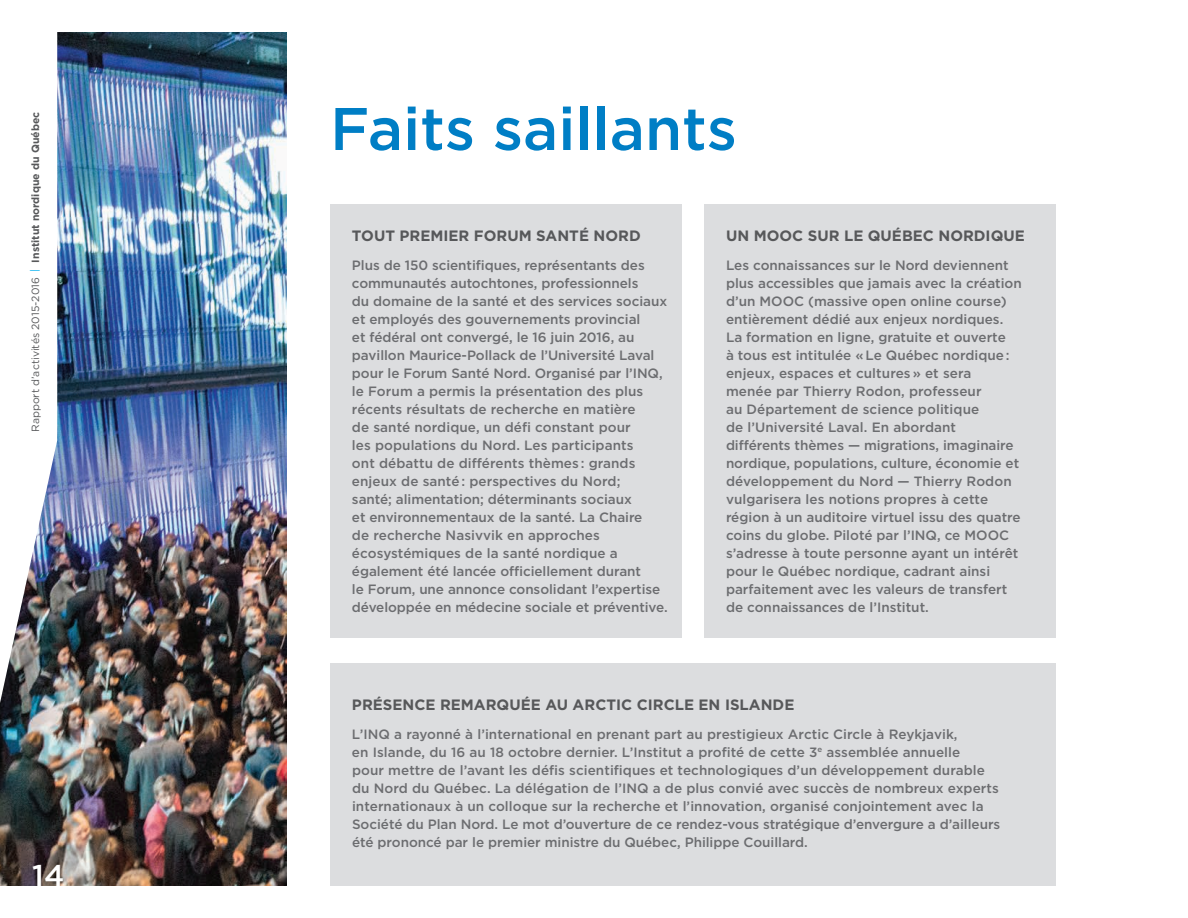
<style>
.page{position:relative;width:1188px;height:918px;background:#fff}
.page>*{position:absolute;margin:0;border:0;box-sizing:border-box;transform-origin:0 0}
.t1{font:500 60px "Gotham";color:#007ec5}
.t2{font:500 30px "Gotham";color:#fff}
.t3{font:700 15px "Gotham";color:#57585a}
.t4{font:500 13.5px/18px "Gotham";color:#6c6d70}
.t5{font:10.5px "Gotham";color:#57585a}
.s1{color:#00aeef}
.s2{font-weight:700}
</style>
<div class="page">
<img style="left:0;top:32px;width:286px;height:854px">
<div style="left:330px;top:663px;width:726px;height:229px;background:#dcdddf"></div>
<div style="left:330px;top:204px;width:352px;height:434px;background:#dcdddf"></div>
<div style="left:704px;top:204px;width:352px;height:434px;background:#dcdddf"></div>
<div style="left:0;top:886px;width:1188px;height:32px;background:#fff"></div>
<svg style="left:0;top:32px;width:57px;height:671px"></svg>
<p class="t5" style="left:29px;top:432px;width:322px;rotate:-90deg">Rapport d’activités 2015-2016 <span class="s1">|</span> <span class="s2">INSTITUT NORDIQUE DU QUÉBEC</span></p>
<h2 class="t2" style="left:32px;top:856px;width:34px">14</h2>
<h1 class="t1" style="left:330px;top:90px;width:408px">Faits saillants</h1>
<p class="t3" style="left:352px;top:226px;width:22px">TOUT</p>
<p class="t3" style="left:400px;top:226px;width:11px">PREMIER</p>
<p class="t3" style="left:474px;top:226px;width:13px">FORUM</p>
<p class="t3" style="left:536px;top:226px;width:21px">SANTÉ</p>
<p class="t3" style="left:594px;top:226px;width:25px">NORD</p>
<p class="t4" style="left:352px;top:256px;width:317px">Plus de 150 scientifiques, représentants des communautés autochtones, professionnels<br>du domaine de la santé et des services sociaux et employés des gouvernements provincial<br>et fédéral ont convergé, le 16 juin 2016, au pavillon Maurice-Pollack de l’Université Laval pour le Forum Santé Nord. Organisé par l’INQ, le Forum a permis la présentation des plus récents résultats de recherche en matière<br>de santé nordique, un défi constant pour<br>les populations du Nord. Les participants<br>ont débattu de différents thèmes : grands enjeux de santé : perspectives du Nord;<br>santé; alimentation; déterminants sociaux<br>et environnementaux de la santé. La Chaire<br>de recherche Nasivvik en approches écosystémiques de la santé nordique a également été lancée officiellement durant<br>le Forum, une annonce consolidant l’expertise développée en médecine sociale et préventive.</p>
<p class="t3" style="left:726px;top:226px;width:94px">UN MOOC SUR</p>
<p class="t3" style="left:844px;top:226px;width:36px">LE QUÉ</p>
<p class="t3" style="left:902px;top:226px;width:48px">BEC NORDI</p>
<p class="t3" style="left:991px;top:226px;width:24px">QUE</p>
<p class="t4" style="left:726px;top:256px;width:297px">Les connaissances sur le Nord deviennent plus accessibles que jamais avec la création d’un MOOC (massive open online course) entièrement dédié aux enjeux nordiques.<br>La formation en ligne, gratuite et ouverte<br>à tous est intitulée « Le Québec nordique : enjeux, espaces et cultures » et sera<br>menée par Thierry Rodon, professeur<br>au Département de science politique<br>de l’Université Laval. En abordant différents thèmes — migrations, imaginaire nordique, populations, culture, économie et développement du Nord — Thierry Rodon vulgarisera les notions propres à cette région à un auditoire virtuel issu des quatre coins du globe. Piloté par l’INQ, ce MOOC s’adresse à toute personne ayant un intérêt pour le Québec nordique, cadrant ainsi parfaitement avec les valeurs de transfert de connaissances de l’Institut.</p>
<p class="t3" style="left:352px;top:695px;width:22px">PRÉSENCE</p>
<p class="t3" style="left:440px;top:695px;width:12px">REMAR</p>
<p class="t3" style="left:497px;top:695px;width:24px">QUÉE</p>
<p class="t3" style="left:545px;top:695px;width:50px">AU ARCTIC</p>
<p class="t3" style="left:637px;top:695px;width:21px">CIRCLE</p>
<p class="t3" style="left:699px;top:695px;width:43px">EN ISLANDE</p>
<p class="t4" style="left:352px;top:725px;width:650px">L’INQ a rayonné à l’international en prenant part au prestigieux Arctic Circle à Reykjavik,<br>en Islande, du 16 au 18 octobre dernier. L’Institut a profité de cette 3<sup>e</sup> assemblée annuelle<br>pour mettre de l’avant les défis scientifiques et technologiques d’un développement durable du Nord du Québec. La délégation de l’INQ a de plus convié avec succès de nombreux experts internationaux à un colloque sur la recherche et l’innovation, organisé conjointement avec la Société du Plan Nord. Le mot d’ouverture de ce rendez-vous stratégique d’envergure a d’ailleurs été prononcé par le premier ministre du Québec, Philippe Couillard.</p>
</div>
